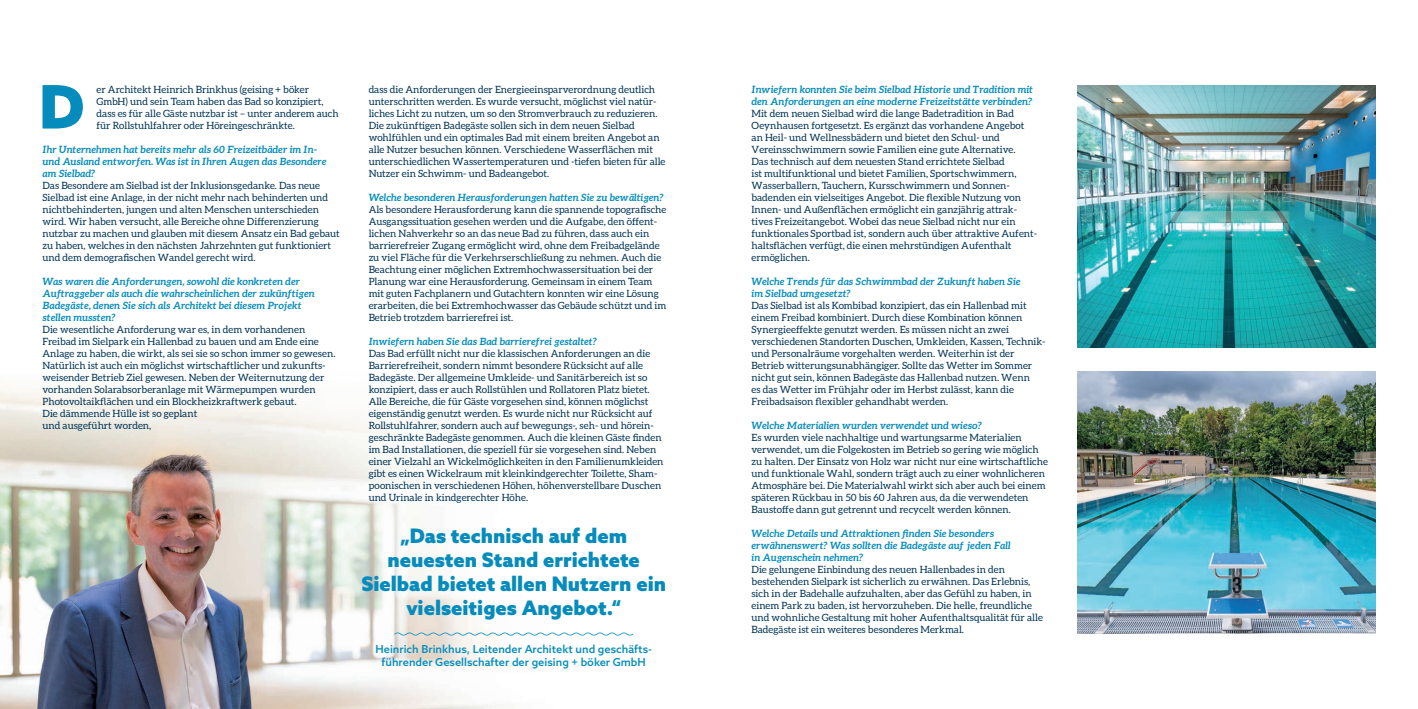
<style>
.page{position:relative;width:1418px;height:709px;background:#fff}
.page>*{position:absolute;margin:0;border:0;box-sizing:border-box;transform-origin:0 0}
.t1{font:900 20px/24px "Azo Sans";color:#068cbc;text-align:center}
.t2{font:500 11px/13.2px "Azo Sans";color:#068cbc;text-align:center}
.t3{font:10px/12px "Aleo";color:#003456}
.t4{font:italic 700 10px/12px "Aleo";color:#068cbc}
</style>
<div class="page">
<img style="left:0;top:85px;width:634px;height:624px">
<svg style="left:43px;top:85px;width:46px;height:43px"></svg>
<svg style="left:394px;top:632px;width:239px;height:3px"></svg>
<img style="left:1077px;top:85px;width:298px;height:262px">
<img style="left:1077px;top:371px;width:298px;height:262px">
<p class="t3" style="left:97px;top:83px;width:244px">er Architekt Heinrich Brinkhus (geising + böker GmbH) und sein Team haben das Bad so konzipiert, dass es für alle Gäste nutzbar ist – unter anderem auch für Rollstuhlfahrer oder Höreingeschränkte.</p>
<p class="t4" style="left:43px;top:143px;width:285px">Ihr Unternehmen hat bereits mehr als 60 Freizeitbäder im In&shy;und Ausland entworfen. Was ist in Ihren Augen das Besondere am Sielbad?</p>
<p class="t3" style="left:43px;top:179px;width:298px">Das Besondere am Sielbad ist der Inklusionsgedanke. Das neue Sielbad ist eine Anlage, in der nicht mehr nach behinderten und nichtbehinderten, jungen und alten Menschen unterschieden wird. Wir haben versucht, alle Bereiche ohne Differenzierung nutzbar zu machen und glauben mit diesem Ansatz ein Bad gebaut zu haben, welches in den nächsten Jahrzehnten gut funktioniert und dem demografischen Wandel gerecht wird.</p>
<p class="t4" style="left:43px;top:275px;width:274px">Was waren die Anforderungen, sowohl die konkreten der Auftraggeber als auch die wahrscheinlichen der zukünftigen Badegäste, denen Sie sich als Architekt bei diesem Projekt stellen mussten?</p>
<p class="t3" style="left:43px;top:323px;width:294px">Die wesentliche Anforderung war es, in dem vorhandenen Freibad im Sielpark ein Hallenbad zu bauen und am Ende eine Anlage zu haben, die wirkt, als sei sie so schon immer so gewesen.<br>Natürlich ist auch ein möglichst wirtschaftlicher und zukunfts&shy;weisender Betrieb Ziel gewesen. Neben der Weiternutzung der vorhanden Solarabsorberanlage mit Wärmepumpen wurden Photovoltaikflächen und ein Blockheizkraftwerk gebaut.<br>Die dämmende Hülle ist so geplant<br>und ausgeführt worden,</p>
<p class="t3" style="left:368px;top:83px;width:298px">dass die Anforderungen der Energieeinsparverordnung deutlich unterschritten werden. Es wurde versucht, möglichst viel natür&shy;liches Licht zu nutzen, um so den Stromverbrauch zu reduzieren.<br>Die zukünftigen Badegäste sollen sich in dem neuen Sielbad wohlfühlen und ein optimales Bad mit einem breiten Angebot an alle Nutzer besuchen können. Verschiedene Wasserflächen mit unterschiedlichen Wassertemperaturen und -tiefen bieten für alle Nutzer ein Schwimm- und Badeangebot.</p>
<p class="t4" style="left:368px;top:191px;width:296px">Welche besonderen Herausforderungen hatten Sie zu bewältigen?</p>
<p class="t3" style="left:368px;top:203px;width:299px">Als besondere Herausforderung kann die spannende topografische Ausgangssituation gesehen werden und die Aufgabe, den öffent&shy;lichen Nahverkehr so an das neue Bad zu führen, dass auch ein barrierefreier Zugang ermöglicht wird, ohne dem Freibadgelände zu viel Fläche für die Verkehrserschließung zu nehmen. Auch die Beachtung einer möglichen Extremhochwassersituation bei der Planung war eine Herausforderung. Gemeinsam in einem Team mit guten Fachplanern und Gutachtern konnten wir eine Lösung erarbeiten, die bei Extremhochwasser das Gebäude schützt und im Betrieb trotzdem barrierefrei ist.</p>
<p class="t4" style="left:368px;top:335px;width:230px">Inwiefern haben Sie das Bad barrierefrei gestaltet?</p>
<p class="t3" style="left:368px;top:347px;width:296px">Das Bad erfüllt nicht nur die klassischen Anforderungen an die Barrierefreiheit, sondern nimmt besondere Rücksicht auf alle Badegäste. Der allgemeine Umkleide- und Sanitärbereich ist so konzipiert, dass er auch Rollstühlen und Rollatoren Platz bietet.<br>Alle Bereiche, die für Gäste vorgesehen sind, können möglichst eigenständig genutzt werden. Es wurde nicht nur Rücksicht auf Rollstuhlfahrer, sondern auch auf bewegungs-, seh- und hörein&shy;geschränkte Badegäste genommen. Auch die kleinen Gäste finden im Bad Installationen, die speziell für sie vorgesehen sind. Neben einer Vielzahl an Wickelmöglichkeiten in den Familienumkleiden gibt es einen Wickelraum mit kleinkindgerechter Toilette, Sham&shy;poonischen in verschiedenen Höhen, höhenverstellbare Duschen und Urinale in kindgerechter Höhe.</p>
<h1 class="t1" style="left:361px;top:524px;width:306px">„Das technisch auf dem neuesten Stand errichtete<br>Sielbad bietet allen Nutzern ein vielseitiges Angebot.“</h1>
<p class="t2" style="left:375px;top:642px;width:278px">Heinrich Brinkhus, Leitender Architekt und geschäfts&shy;führender Gesellschafter der geising + böker GmbH</p>
<p class="t4" style="left:751px;top:83px;width:283px">Inwiefern konnten Sie beim Sielbad Historie und Tradition mit den Anforderungen an eine moderne Freizeitstätte verbinden?</p>
<p class="t3" style="left:751px;top:107px;width:287px">Mit dem neuen Sielbad wird die lange Badetradition in Bad Oeynhausen fortgesetzt. Es ergänzt das vorhandene Angebot an Heil- und Wellnessbädern und bietet den Schul- und Vereinsschwimmern sowie Familien eine gute Alternative.<br>Das technisch auf dem neuesten Stand errichtete Sielbad<br>ist multifunktional und bietet Familien, Sportschwimmern, Wasserballern, Tauchern, Kursschwimmern und Sonnen&shy;badenden ein vielseitiges Angebot. Die flexible Nutzung von Innen- und Außenflächen ermöglicht ein ganzjährig attrak&shy;tives Freizeitangebot. Wobei das neue Sielbad nicht nur ein funktionales Sportbad ist, sondern auch über attraktive Aufent&shy;haltsflächen verfügt, die einen mehrstündigen Aufenthalt ermöglichen.</p>
<p class="t4" style="left:751px;top:275px;width:270px">Welche Trends für das Schwimmbad der Zukunft haben Sie im Sielbad umgesetzt?</p>
<p class="t3" style="left:751px;top:299px;width:296px">Das Sielbad ist als Kombibad konzipiert, das ein Hallenbad mit einem Freibad kombiniert. Durch diese Kombination können Synergieeffekte genutzt werden. Es müssen nicht an zwei verschiedenen Standorten Duschen, Umkleiden, Kassen, Technik&shy;und Personalräume vorgehalten werden. Weiterhin ist der Betrieb witterungsunabhängiger. Sollte das Wetter im Sommer nicht gut sein, können Badegäste das Hallenbad nutzen. Wenn<br>es das Wetter im Frühjahr oder im Herbst zulässt, kann die Freibadsaison flexibler gehandhabt werden.</p>
<p class="t4" style="left:751px;top:419px;width:232px">Welche Materialien wurden verwendet und wieso?</p>
<p class="t3" style="left:751px;top:431px;width:298px">Es wurden viele nachhaltige und wartungsarme Materialien verwendet, um die Folgekosten im Betrieb so gering wie möglich zu halten. Der Einsatz von Holz war nicht nur eine wirtschaftliche und funktionale Wahl, sondern trägt auch zu einer wohnlicheren Atmosphäre bei. Die Materialwahl wirkt sich aber auch bei einem späteren Rückbau in 50 bis 60 Jahren aus, da die verwendeten Baustoffe dann gut getrennt und recycelt werden können.</p>
<p class="t4" style="left:751px;top:527px;width:260px">Welche Details und Attraktionen finden Sie besonders erwähnenswert? Was sollten die Badegäste auf jeden Fall in Augenschein nehmen?</p>
<p class="t3" style="left:751px;top:563px;width:293px">Die gelungene Einbindung des neuen Hallenbades in den bestehenden Sielpark ist sicherlich zu erwähnen. Das Erlebnis, sich in der Badehalle aufzuhalten, aber das Gefühl zu haben, in einem Park zu baden, ist hervorzuheben. Die helle, freundliche und wohnliche Gestaltung mit hoher Aufenthaltsqualität für alle Badegäste ist ein weiteres besonderes Merkmal.</p>
</div>
